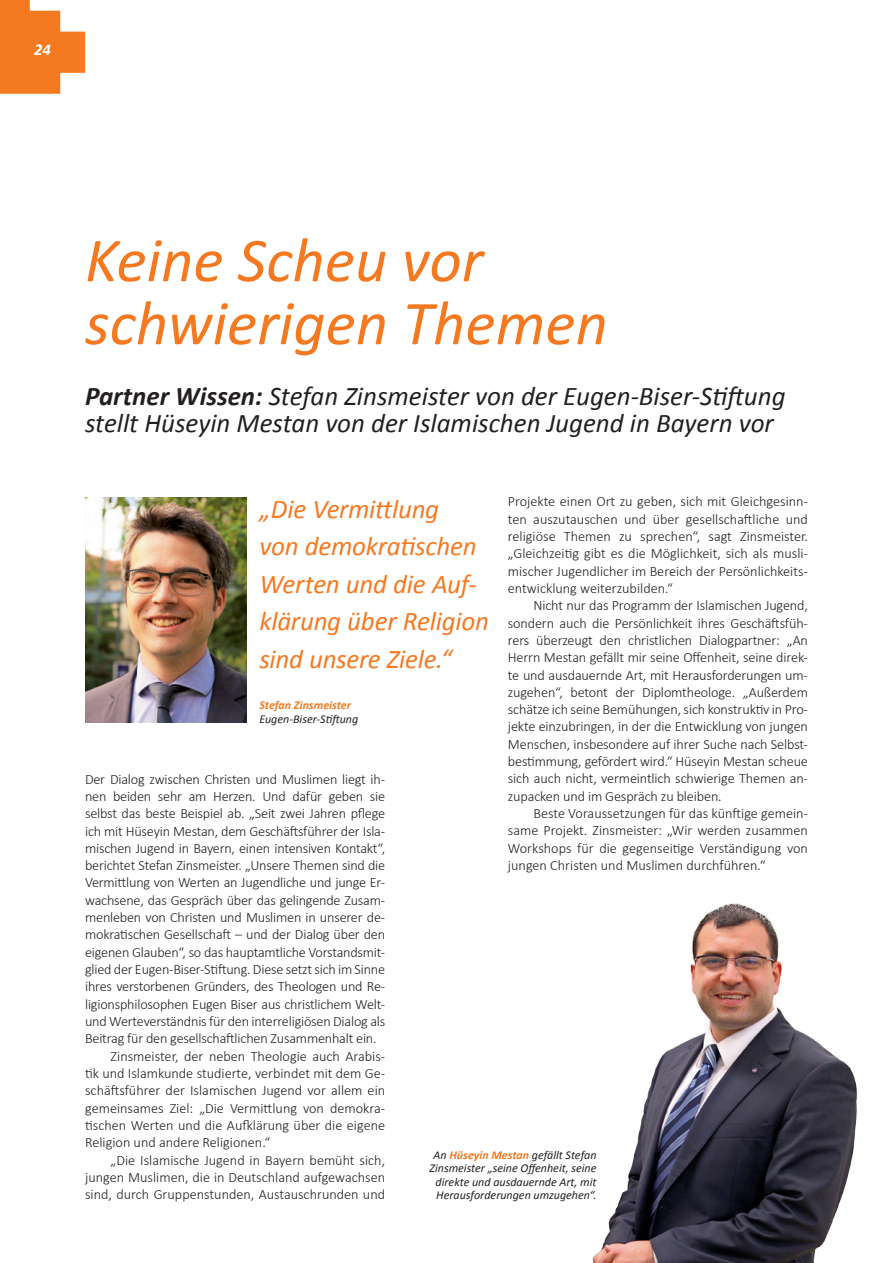
<style>
.page{position:relative;width:893px;height:1263px;background:#fff}
.page>*{position:absolute;margin:0;border:0;box-sizing:border-box;transform-origin:0 0}
.t1{font:italic 63px/63px "Calibri";color:#f47921}
.t2{font:italic 27px/27px "Calibri";color:#231f20}
.t3{font:italic 27px/37.5px "Calibri";letter-spacing:-.01em;color:#f47921}
.t4{font:italic 700 16.5px "Calibri";color:#fff}
.t5{font:300 14.25px/17.2px "Calibri";letter-spacing:-.015em;color:#231f20;text-align:justify}
.t6{font:italic 12px/13.5px "Calibri";color:#231f20;text-align:center}
.t7{font:italic 700 12px "Calibri";color:#f47921}
.s1{font-weight:700}
.s2{font-weight:700;color:#f47921}
</style>
<div class="page">
<svg style="left:0;top:0;width:85px;height:94px"></svg>
<img style="left:592px;top:903px;width:266px;height:360px">
<img style="left:85px;top:498px;width:161px;height:225px">
<p class="t4" style="left:34px;top:39px;width:18px">24</p>
<h1 class="t1" style="left:85px;top:226px;width:524px">Keine Scheu vor schwierigen Themen</h1>
<h2 class="t2" style="left:85px;top:382px;width:702px"><span class="s1">Partner Wissen:</span> Stefan Zinsmeister von der Eugen-Biser-Stiftung stellt Hüseyin Mestan von der Islamischen Jugend in Bayern vor</h2>
<p class="t5" style="left:508px;top:492px;width:302px">Projekte einen Ort zu geben, sich mit Gleichgesinn&shy;ten auszutauschen und über gesellschaftliche und religiöse Themen zu sprechen“, sagt Zinsmeister. „Gleichzeitig gibt es die Möglichkeit, sich als musli&shy;mischer Jugendlicher im Bereich der Persönlichkeits&shy;entwicklung weiterzubilden.“</p>
<p class="t5" style="left:508px;top:596px;width:302px;text-indent:26px">Nicht nur das Programm der Islamischen Jugend, sondern auch die Persönlichkeit ihres Geschäftsfüh&shy;rers überzeugt den christlichen Dialogpartner: „An Herrn Mestan gefällt mir seine Offenheit, seine direk&shy;te und ausdauernde Art, mit Herausforderungen um&shy;zugehen“, betont der Diplomtheologe. „Außerdem schätze ich seine Bemühungen, sich konstruktiv in Pro&shy;jekte einzubringen, in der die Entwicklung von jungen Menschen, insbesondere auf ihrer Suche nach Selbst&shy;bestimmung, gefördert wird.“ Hüseyin Mestan scheue sich auch nicht, vermeintlich schwierige Themen an&shy;zupacken und im Gespräch zu bleiben.</p>
<p class="t5" style="left:508px;top:804px;width:302px;text-indent:26px">Beste Voraussetzungen für das künftige gemein&shy;same Projekt. Zinsmeister: „Wir werden zusammen Workshops für die gegenseitige Verständigung von jungen Christen und Muslimen durchführen.“</p>
<h2 class="t3" style="left:259px;top:489px;width:231px">„Die Vermittlung<br>von demokratischen<br>Werten und die Auf&shy;klärung über Religion sind unsere Ziele.“</h2>
<p class="t7" style="left:259px;top:698px;width:93px">Stefan Zinsmeister</p>
<p class="t6" style="left:259px;top:712px;width:100px">Eugen-Biser-Stiftung</p>
<p class="t5" style="left:85px;top:769px;width:302px">Der Dialog zwischen Christen und Muslimen liegt ih-</p>
<p class="t5" style="left:85px;top:787px;width:302px">nen beiden sehr am Herzen. Und dafür geben sie</p>
<p class="t5" style="left:85px;top:804px;width:302px">selbst das beste Beispiel ab. „Seit zwei Jahren pflege</p>
<p class="t5" style="left:85px;top:821px;width:302px">ich mit Hüseyin Mestan, dem Geschäftsführer der Isla-</p>
<p class="t5" style="left:85px;top:839px;width:302px">mischen Jugend in Bayern, einen intensiven Kontakt“,</p>
<p class="t5" style="left:85px;top:856px;width:302px">berichtet Stefan Zinsmeister. „Unsere Themen sind die</p>
<p class="t5" style="left:85px;top:873px;width:302px">Vermittlung von Werten an Jugendliche und junge Er-</p>
<p class="t5" style="left:85px;top:891px;width:302px">wachsene, das Gespräch über das gelingende Zusam-</p>
<p class="t5" style="left:85px;top:908px;width:302px">menleben von Christen und Muslimen in unserer de-</p>
<p class="t5" style="left:85px;top:925px;width:302px">mokratischen Gesellschaft – und der Dialog über den</p>
<p class="t5" style="left:85px;top:943px;width:302px">eigenen Glauben“, so das hauptamtliche Vorstandsmit-</p>
<p class="t5" style="left:85px;top:960px;width:302px">glied der Eugen-Biser-Stiftung. Diese setzt sich im Sinne</p>
<p class="t5" style="left:85px;top:977px;width:302px">ihres verstorbenen Gründers, des Theologen und Re-</p>
<p class="t5" style="left:85px;top:995px;width:302px">ligionsphilosophen Eugen Biser aus christlichem Welt-</p>
<p class="t5" style="left:85px;top:1012px;width:302px">und Werteverständnis für den interreligiösen Dialog als</p>
<p class="t5" style="left:85px;top:1029px;width:293px">Beitrag für den gesellschaftlichen Zusammenhalt ein.</p>
<p class="t5" style="left:111px;top:1046px;width:276px">Zinsmeister, der neben Theologie auch Arabis-</p>
<p class="t5" style="left:85px;top:1064px;width:302px">tik und Islamkunde studierte, verbindet mit dem Ge-</p>
<p class="t5" style="left:85px;top:1081px;width:302px">schäftsführer der Islamischen Jugend vor allem ein</p>
<p class="t5" style="left:85px;top:1098px;width:302px">gemeinsames Ziel: „Die Vermittlung von demokra-</p>
<p class="t5" style="left:85px;top:1116px;width:302px">tischen Werten und die Aufklärung über die eigene</p>
<p class="t5" style="left:85px;top:1133px;width:187px">Religion und andere Religionen.“</p>
<p class="t5" style="left:111px;top:1150px;width:276px">„Die Islamische Jugend in Bayern bemüht sich,</p>
<p class="t5" style="left:85px;top:1168px;width:302px">jungen Muslimen, die in Deutschland aufgewachsen</p>
<p class="t5" style="left:85px;top:1185px;width:302px">sind, durch Gruppenstunden, Austauschrunden und</p>
<p class="t6" style="left:430px;top:1147px;width:168px">An <span class="s2">Hüseyin Mestan</span> gefällt Stefan Zinsmeister „seine Offenheit, seine direkte und ausdauernde Art, mit Herausforderungen umzugehen“.</p>
</div>
